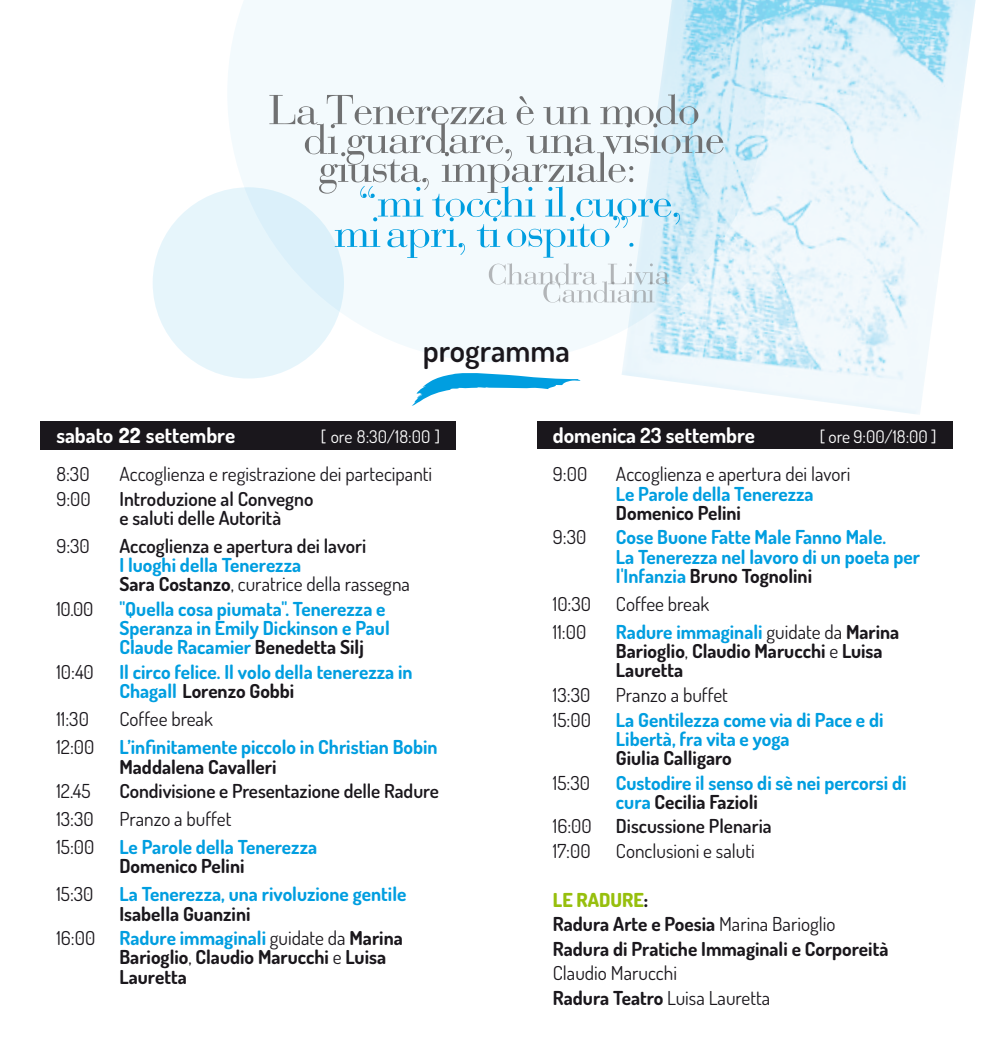
<style>
.page{position:relative;width:993px;height:1042px;background:#fff}
.page>*{position:absolute;margin:0;border:0;box-sizing:border-box;transform-origin:0 0}
.t1{font:600 31.5px "Dosis";color:#1a171c}
.t2{font:700 21px "Dosis";color:#fff}
.t3{font:700 19.25px/19.2px "Dosis";color:#009ee0}
.t4{font:19.25px/24.5px "Dosis";color:#1a171c}
.t5{font:700 19.25px/19.2px "Dosis";color:#1a171c}
.t6{font:600 19.25px/19.2px "Dosis";color:#1a171c}
.t7{font:17.5px "Dosis";color:#fff}
.s1{font-weight:800}
.s2{font-weight:700;color:#009ee0}
.s3{font-weight:700}
.s4{color:#1a171c}
.s5{color:#009ee0}
.s6{font-weight:400}
.s7{font-weight:800;color:#97bf0d}
</style>
<div class="page">
<img style="left:622px;top:0;width:354px;height:414px">
<svg style="left:228px;top:0;width:537px;height:362px;fill:#f3fafd"></svg>
<svg style="left:412px;top:373px;width:169px;height:33px"></svg>
<div style="left:536px;top:421px;width:416px;height:27px;background:#1a171c"></div>
<div style="left:40px;top:421px;width:416px;height:28px;background:#1a171c"></div>
<div style="left:153px;top:187px;width:191px;height:191px;background:#e6f5fb;border-radius:50%"></div>
<svg style="left:269px;top:93px;width:454px;height:210px"></svg>
<h1 class="t1" style="left:422px;top:330px;width:149px">programma</h1>
<p class="t2" style="left:56px;top:421px;width:180px">sabato <span class="s1">22</span> settembre</p>
<p class="t7" style="left:321px;top:425px;width:121px">[ ore 8:30/18:00 ]</p>
<p class="t4" style="left:56px;top:461px;width:35px">8:30</p>
<p class="t4" style="left:119px;top:461px;width:314px">Accoglienza e registrazione dei partecipanti</p>
<p class="t4" style="left:56px;top:486px;width:36px">9:00</p>
<p class="t6" style="left:119px;top:488px;width:195px">Introduzione al Convegno e saluti delle Autorità</p>
<p class="t4" style="left:56px;top:533px;width:35px">9:30</p>
<p class="t6" style="left:119px;top:536px;width:248px">Accoglienza e apertura dei lavori</p>
<p class="t4" style="left:119px;top:555px;width:292px;line-height:19.2px"><span class="s2">I luoghi della Tenerezza<br></span><span class="s3">Sara Costanzo</span>, curatrice della rassegna</p>
<p class="t4" style="left:56px;top:596px;width:38px">10.00</p>
<p class="t3" style="left:119px;top:599px;width:272px">"Quella cosa piumata". Tenerezza e<br>Speranza in Emily Dickinson e Paul<br>Claude Racamier <span class="s4">Benedetta Silj</span></p>
<p class="t4" style="left:56px;top:659px;width:39px">10:40</p>
<p class="t3" style="left:119px;top:662px;width:294px">Il circo felice. Il volo della tenerezza in<br>Chagall <span class="s4">Lorenzo Gobbi</span></p>
<p class="t4" style="left:56px;top:706px;width:34px">11:30</p>
<p class="t4" style="left:119px;top:706px;width:95px">Coffee break</p>
<p class="t4" style="left:56px;top:734px;width:40px">12:00</p>
<p class="t3" style="left:119px;top:737px;width:319px">L’infinitamente piccolo in Christian Bobin</p>
<p class="t5" style="left:119px;top:756px;width:159px">Maddalena Cavalleri</p>
<p class="t4" style="left:56px;top:778px;width:36px">12.45</p>
<p class="t6" style="left:119px;top:781px;width:321px">Condivisione e Presentazione delle Radure</p>
<p class="t4" style="left:56px;top:806px;width:39px">13:30</p>
<p class="t4" style="left:119px;top:806px;width:113px">Pranzo a buffet</p>
<p class="t4" style="left:56px;top:834px;width:39px">15:00</p>
<p class="t3" style="left:119px;top:837px;width:199px">Le Parole della Tenerezza</p>
<p class="t5" style="left:119px;top:856px;width:126px">Domenico Pelini</p>
<p class="t4" style="left:56px;top:881px;width:39px">15:30</p>
<p class="t3" style="left:119px;top:884px;width:288px">La Tenerezza, una rivoluzione gentile</p>
<p class="t5" style="left:119px;top:903px;width:132px">Isabella Guanzini</p>
<p class="t4" style="left:56px;top:925px;width:40px">16:00</p>
<p class="t5" style="left:119px;top:928px;width:285px"><span class="s5">Radure immaginali</span> <span class="s6">guidate da</span> Marina<br>Barioglio<span class="s6">,</span> Claudio Marucchi <span class="s6">e</span> Luisa<br>Lauretta</p>
<p class="t2" style="left:552px;top:422px;width:203px">domenica 23 settembre</p>
<p class="t7" style="left:819px;top:425px;width:118px">[ ore 9:00/18:00 ]</p>
<p class="t4" style="left:552px;top:461px;width:36px">9:00</p>
<p class="t4" style="left:615px;top:461px;width:236px">Accoglienza e apertura dei lavori</p>
<p class="t3" style="left:615px;top:483px;width:199px">Le Parole della Tenerezza</p>
<p class="t5" style="left:615px;top:503px;width:126px">Domenico Pelini</p>
<p class="t4" style="left:552px;top:524px;width:35px">9:30</p>
<p class="t3" style="left:615px;top:527px;width:305px">Cose Buone Fatte Male Fanno Male.<br>La Tenerezza nel lavoro di un poeta per l'Infanzia <span class="s4">Bruno Tognolini</span></p>
<p class="t4" style="left:552px;top:591px;width:40px">10:30</p>
<p class="t4" style="left:615px;top:591px;width:95px">Coffee break</p>
<p class="t4" style="left:552px;top:619px;width:35px">11:00</p>
<p class="t5" style="left:615px;top:622px;width:285px"><span class="s5">Radure immaginali</span> <span class="s6">guidate da</span> Marina<br>Barioglio<span class="s6">,</span> Claudio Marucchi <span class="s6">e</span> Luisa<br>Lauretta</p>
<p class="t4" style="left:552px;top:682px;width:39px">13:30</p>
<p class="t4" style="left:615px;top:682px;width:113px">Pranzo a buffet</p>
<p class="t4" style="left:552px;top:707px;width:39px">15:00</p>
<p class="t3" style="left:615px;top:709px;width:269px">La Gentilezza come via di Pace e di<br>Libertà, fra vita e yoga</p>
<p class="t5" style="left:615px;top:748px;width:117px">Giulia Calligaro</p>
<p class="t4" style="left:552px;top:770px;width:39px">15:30</p>
<p class="t3" style="left:615px;top:772px;width:292px">Custodire il senso di sè nei percorsi di cura <span class="s4">Cecilia Fazioli</span></p>
<p class="t4" style="left:552px;top:813px;width:40px">16:00</p>
<p class="t6" style="left:615px;top:816px;width:157px">Discussione Plenaria</p>
<p class="t4" style="left:552px;top:838px;width:39px">17:00</p>
<p class="t4" style="left:615px;top:838px;width:140px">Conclusioni e saluti</p>
<p class="t5" style="left:552px;top:887px;width:337px;line-height:24.5px"><span class="s7">LE RADURE</span><span class="s1">:<br></span>Radura Arte e Poesia <span class="s6">Marina Barioglio<br></span>Radura di Pratiche Immaginali e Corporeità</p>
<p class="t4" style="left:552px;top:960px;width:219px">Claudio Marucchi<br><span class="s3">Radura Teatro</span> Luisa Lauretta</p>
</div>
